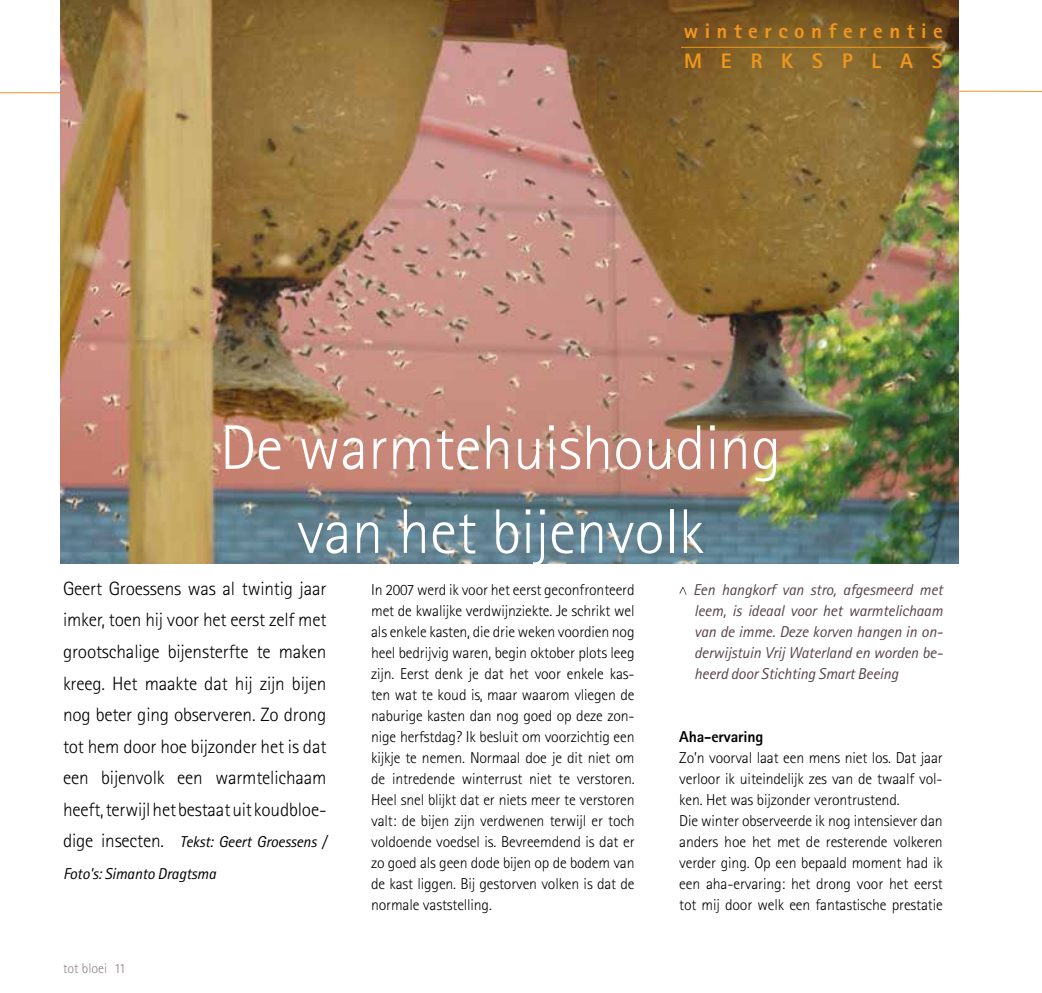
<style>
.page{position:relative;width:1042px;height:993px;background:#fff}
.page>*{position:absolute;margin:0;border:0;box-sizing:border-box;transform-origin:0 0}
.t1{font:300 63px/84px "Rotis Sans Serif";color:#fff;text-align:center}
.t2{font:800 21px/29.8px "Rotis Sans Serif";letter-spacing:.31em;color:#f1971d}
.t3{font:300 19.25px/31.5px "Rotis Sans Serif";letter-spacing:-.01em;color:#000;text-align:justify}
.t4{font:300 15.75px/21px "Rotis Sans Serif";letter-spacing:-.01em;color:#000;text-align:justify}
.t5{font:italic 15.75px/21px "Rotis Sans Serif";letter-spacing:-.01em;color:#58444d;text-align:justify}
.t6{font:italic 15.75px/31.5px "Rotis Sans Serif";letter-spacing:-.01em;color:#000}
.t7{font:800 15.75px "Rotis Sans Serif";letter-spacing:-.01em;color:#000}
.t8{font:300 14px "Rotis Sans Serif";color:#918186}
.s1{font-weight:300;font-style:normal;font-size:19.25px}
</style>
<div class="page">
<svg style="left:959px;top:90px;width:83px;height:2px"></svg>
<svg style="left:0;top:91px;width:61px;height:3px"></svg>
<img style="left:61px;top:0;width:898px;height:563px">
<svg style="left:679px;top:587px;width:8px;height:7px"></svg>
<hr style="left:681px;top:47px;width:262px;height:1px;background:#f1971d">
<h2 class="t2" style="left:684px;top:16px;width:260px">winterconferentie<br>MERKSPLAS</h2>
<h1 class="t1" style="left:220px;top:405px;width:563px">De warmtehuishouding van het bijenvolk</h1>
<p class="t3" style="left:63px;top:572px;width:265px">Geert Groessens was al twintig jaar imker, toen hij voor het eerst zelf met grootschalige bijensterfte te maken kreeg. Het maakte dat hij zijn bijen nog beter ging observeren. Zo drong tot hem door hoe bijzonder het is dat een bijenvolk een warmtelichaam heeft, terwijl het bestaat uit koudbloe-</p>
<p class="t6" style="left:63px;top:826px;width:265px"><span class="s1">dige insecten.</span> Tekst: Geert Groessens /<br>Foto's: Simanto Dragtsma</p>
<p class="t8" style="left:63px;top:960px;width:64px">tot bloei 11</p>
<p class="t4" style="left:371px;top:579px;width:265px">In 2007 werd ik voor het eerst geconfronteerd met de kwalijke verdwijnziekte. Je schrikt wel als enkele kasten, die drie weken voordien nog heel bedrijvig waren, begin oktober plots leeg zijn. Eerst denk je dat het voor enkele kas&shy;ten wat te koud is, maar waarom vliegen de naburige kasten dan nog goed op deze zon&shy;nige herfstdag? Ik besluit om voorzichtig een kijkje te nemen. Normaal doe je dit niet om de intredende winterrust niet te verstoren.<br>Heel snel blijkt dat er niets meer te verstoren valt: de bijen zijn verdwenen terwijl er toch voldoende voedsel is. Bevreemdend is dat er zo goed als geen dode bijen op de bodem van de kast liggen. Bij gestorven volken is dat de normale vaststelling.</p>
<p class="t5" style="left:693px;top:579px;width:251px">Een hangkorf van stro, afgesmeerd met leem, is ideaal voor het warmtelichaam van de imme. Deze korven hangen in on&shy;derwijstuin Vrij Waterland en worden be&shy;heerd door Stichting Smart Beeing</p>
<p class="t7" style="left:679px;top:726px;width:86px">Aha-ervaring</p>
<p class="t4" style="left:679px;top:747px;width:265px;text-align:left">Zo’n voorval laat een mens niet los. Dat jaar verloor ik uiteindelijk zes van de twaalf vol&shy;ken. Het was bijzonder verontrustend.<br>Die winter observeerde ik nog intensiever dan anders hoe het met de resterende volkeren verder ging. Op een bepaald moment had ik een aha-ervaring: het drong voor het eerst tot mij door welk een fantastische prestatie</p>
</div>
